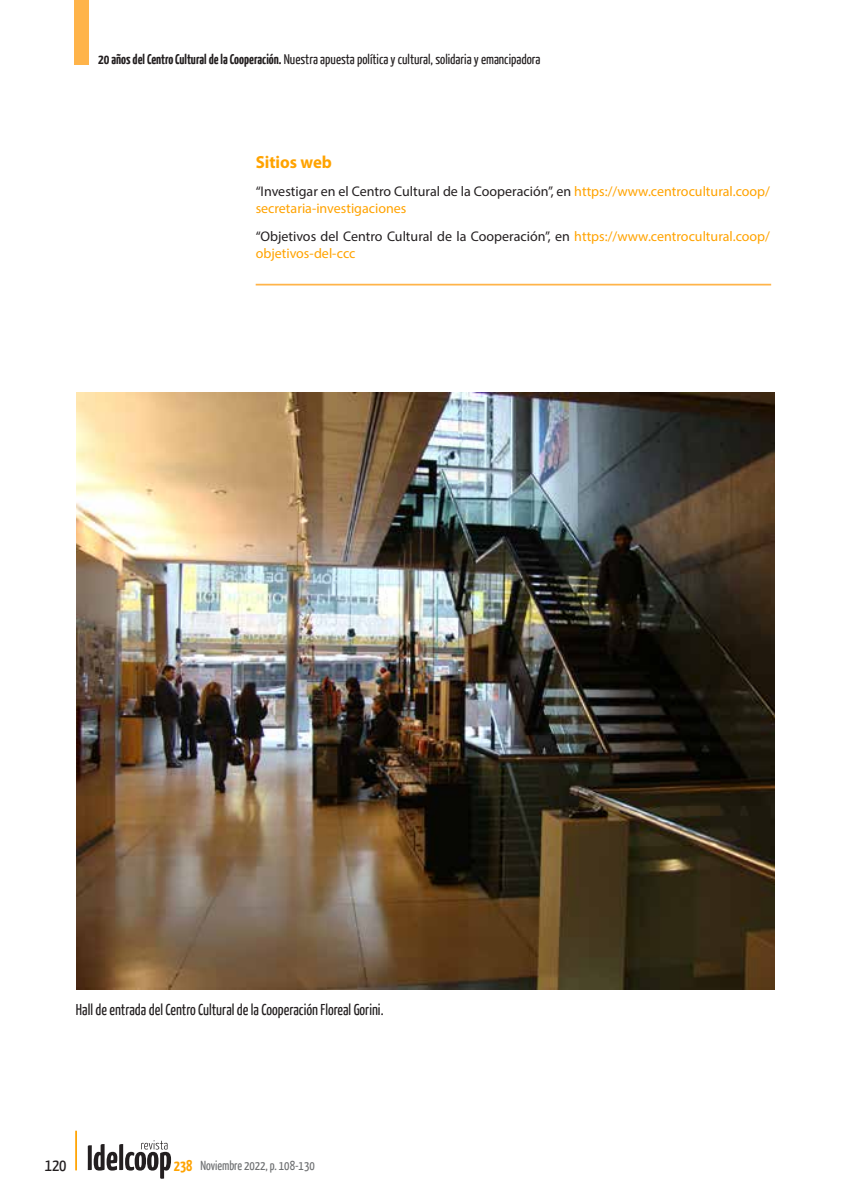
<style>
.page{position:relative;width:844px;height:1191px;background:#fff}
.page>*{position:absolute;margin:0;border:0;box-sizing:border-box;transform-origin:0 0}
.t1{font:700 17.5px "Myriad Pro";color:#ffa300;scale:.96 1}
.t2{font:17.5px "Yanone Kaffeesatz";color:#231f20}
.t3{font:15.75px "Yanone Kaffeesatz";color:#231f20}
.t4{font:14px/17.5px "Myriad Pro";color:#ffa300}
.t5{font:14px "Yanone Kaffeesatz";color:#231f20}
.t6{font:13.12px "Yanone Kaffeesatz";color:#6d6f71}
.s1{font-weight:700}
.s2{color:#231f20}
.s3{font-weight:700;font-size:15.75px;color:#ffa300}
</style>
<div class="page">
<div style="left:74px;top:0;width:15px;height:65px;background:#ffb44a"></div>
<hr style="left:255px;top:284px;width:516px;height:1px;background:#ffb44a">
<img style="left:77px;top:392px;width:697px;height:597px">
<hr style="left:75px;top:1130px;width:2px;height:40px;background:#ffa300">
<svg style="left:88px;top:1140px;width:83px;height:38px"></svg>
<p class="t5" style="left:98px;top:50px;width:443px"><span class="s1">20 años del Centro Cultural de la Cooperación.</span> Nuestra apuesta política y cultural, solidaria y emancipadora</p>
<p class="t1" style="left:255px;top:151px;width:81px">Sitios web</p>
<p class="t4" style="left:255px;top:182px;width:515px"><span class="s2">“Investigar en el Centro Cultural de la Cooperación”, en</span> https://www.centrocultural.coop/ secretaria-investigaciones</p>
<p class="t4" style="left:255px;top:227px;width:515px"><span class="s2">“Objetivos del Centro Cultural de la Cooperación”, en</span> https://www.centrocultural.coop/ objetivos-del-ccc</p>
<p class="t3" style="left:76px;top:999px;width:309px">Hall de entrada del Centro Cultural de la Cooperación Floreal Gorini.</p>
<p class="t2" style="left:45px;top:1153px;width:23px">120</p>
<p class="t6" style="left:174px;top:1157px;width:142px"><span class="s3">238</span> Noviembre 2022, p. 108-130</p>
</div>
